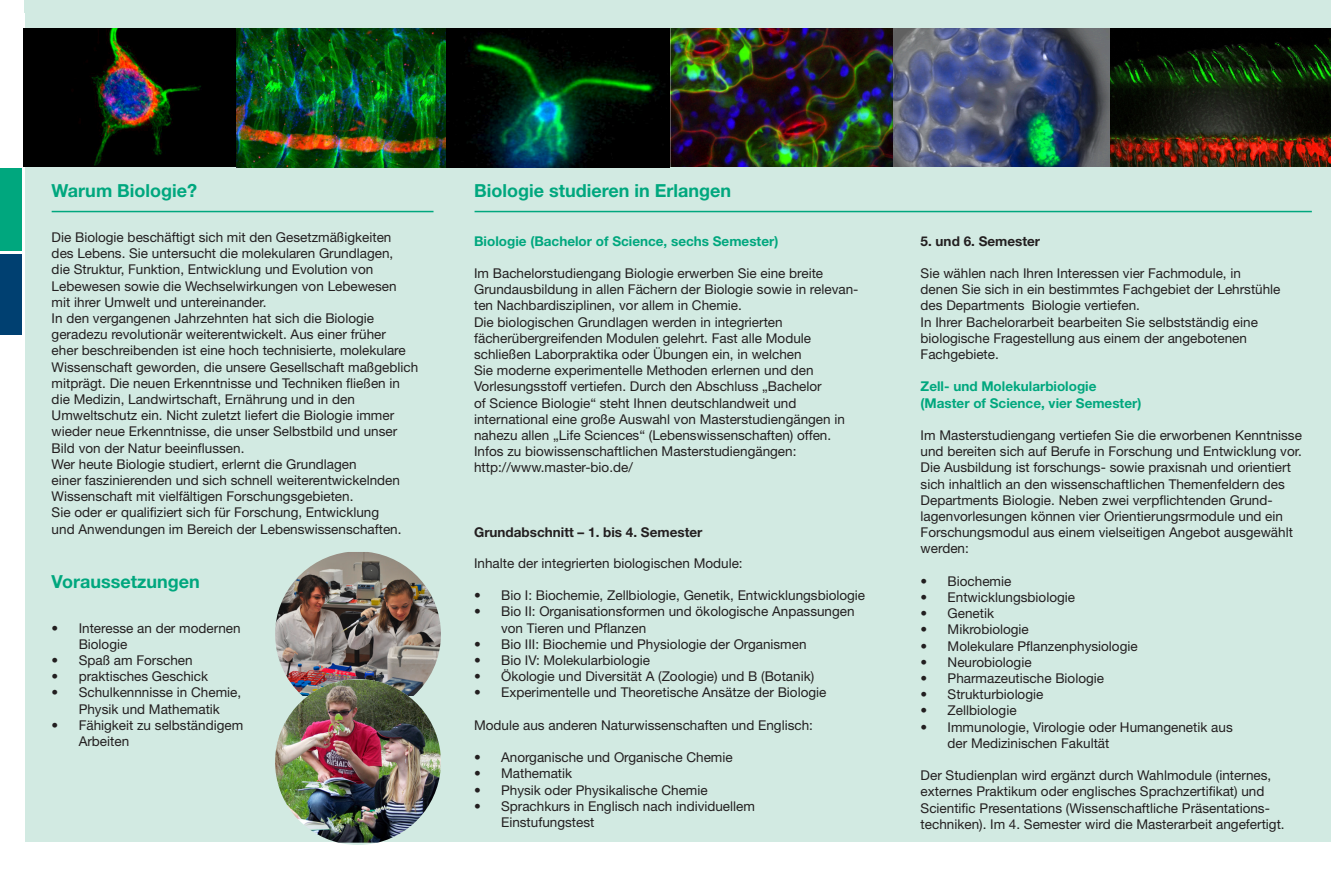
<style>
.page{position:relative;width:1331px;height:893px;background:#fff}
.page>*{position:absolute;margin:0;border:0;box-sizing:border-box;transform-origin:0 0}
.t1{font:700 18px "Helvetica Neue LT";color:#00a77e}
.t2{font:13.5px/16.2px "Helvetica Neue LT";color:#231f20}
.t3{font:700 13.5px/16.2px "Helvetica Neue LT";color:#00a77e}
.t4{font:700 13.5px "Helvetica Neue LT";color:#231f20}
</style>
<div class="page">
<div style="left:25px;top:0;width:446px;height:842px;background:#d2eae2"></div>
<div style="left:893px;top:0;width:438px;height:842px;background:#d2eae2"></div>
<hr style="left:24px;top:0;width:4px;height:12px;background:#d2eae2">
<div style="left:446px;top:0;width:447px;height:842px;background:#d2eae2"></div>
<div style="left:0;top:253px;width:21px;height:84px;background:#004071"></div>
<div style="left:0;top:168px;width:21px;height:85px;background:#00a77e"></div>
<hr style="left:0;top:335px;width:22px;height:3px;background:#fff">
<hr style="left:0;top:251px;width:22px;height:3px;background:#fff">
<img style="left:24px;top:29px;width:1307px;height:138px">
<img style="left:893px;top:29px;width:217px;height:138px">
<img style="left:275px;top:552px;width:166px;height:128px">
<img style="left:275px;top:680px;width:166px;height:163px">
<hr style="left:52px;top:211px;width:381px;height:1px;background:#00a77e">
<hr style="left:475px;top:211px;width:837px;height:1px;background:#00a77e">
<h1 class="t1" style="left:52px;top:179px;width:147px">Warum Biologie?</h1>
<p class="t2" style="left:52px;top:229px;width:368px">Die Biologie beschäftigt sich mit den Gesetzmäßigkeiten<br>des Lebens. Sie untersucht die molekularen Grundlagen,<br>die Struktur, Funktion, Entwicklung und Evolution von Lebewesen sowie die Wechselwirkungen von Lebewesen mit ihrer Umwelt und untereinander.<br>In den vergangenen Jahrzehnten hat sich die Biologie geradezu revolutionär weiterentwickelt. Aus einer früher<br>eher beschreibenden ist eine hoch technisierte, molekulare Wissenschaft geworden, die unsere Gesellschaft maßgeblich mitprägt. Die neuen Erkenntnisse und Techniken fließen in die Medizin, Landwirtschaft, Ernährung und in den Umweltschutz ein. Nicht zuletzt liefert die Biologie immer wieder neue Erkenntnisse, die unser Selbstbild und unser Bild von der Natur beeinflussen.<br>Wer heute Biologie studiert, erlernt die Grundlagen<br>einer faszinierenden und sich schnell weiterentwickelnden Wissenschaft mit vielfältigen Forschungsgebieten.<br>Sie oder er qualifiziert sich für Forschung, Entwicklung<br>und Anwendungen im Bereich der Lebenswissenschaften.</p>
<h1 class="t1" style="left:52px;top:570px;width:150px">Voraussetzungen</h1>
<p class="t2" style="left:79px;top:620px;width:164px;text-indent:-27px">• Interesse an der modernen<br>Biologie</p>
<p class="t2" style="left:52px;top:652px;width:143px">• Spaß am Forschen</p>
<p class="t2" style="left:52px;top:668px;width:158px">• praktisches Geschick</p>
<p class="t2" style="left:52px;top:684px;width:191px;text-align:center">• Schulkennnisse in Chemie,<br>Physik und Mathematik</p>
<p class="t2" style="left:79px;top:717px;width:166px;text-indent:-27px">• Fähigkeit zu selbständigem<br>Arbeiten</p>
<h1 class="t1" style="left:474px;top:179px;width:258px">Biologie studieren in Erlangen</h1>
<p class="t3" style="left:474px;top:232px;width:306px">Biologie (Bachelor of Science, sechs Semester)</p>
<p class="t2" style="left:474px;top:265px;width:386px">Im Bachelorstudiengang Biologie erwerben Sie eine breite Grundausbildung in allen Fächern der Biologie sowie in relevan&shy;ten Nachbardisziplinen, vor allem in Chemie.<br>Die biologischen Grundlagen werden in integrierten fächerübergreifenden Modulen gelehrt. Fast alle Module schließen Laborpraktika oder Übungen ein, in welchen<br>Sie moderne experimentelle Methoden erlernen und den Vorlesungsstoff vertiefen. Durch den Abschluss „Bachelor<br>of Science Biologie“ steht Ihnen deutschlandweit und international eine große Auswahl von Masterstudiengängen in nahezu allen „Life Sciences“ (Lebenswissenschaften) offen.<br>Infos zu biowissenschaftlichen Masterstudiengängen: http://www.master-bio.de/</p>
<p class="t4" style="left:474px;top:524px;width:230px">Grundabschnitt – 1. bis 4. Semester</p>
<p class="t2" style="left:474px;top:555px;width:270px">Inhalte der integrierten biologischen Module:</p>
<p class="t2" style="left:474px;top:587px;width:393px">• Bio I: Biochemie, Zellbiologie, Genetik, Entwicklungsbiologie</p>
<p class="t2" style="left:501px;top:603px;width:355px;text-indent:-27px">• Bio II: Organisationsformen und ökologische Anpassungen von Tieren und Pflanzen</p>
<p class="t2" style="left:474px;top:636px;width:334px">• Bio III: Biochemie und Physiologie der Organismen</p>
<p class="t2" style="left:474px;top:652px;width:177px">• Bio IV: Molekularbiologie</p>
<p class="t2" style="left:474px;top:668px;width:342px">• Ökologie und Diversität A (Zoologie) und B (Botanik)</p>
<p class="t2" style="left:474px;top:684px;width:354px">• Experimentelle und Theoretische Ansätze der Biologie</p>
<p class="t2" style="left:474px;top:717px;width:340px">Module aus anderen Naturwissenschaften und Englisch:</p>
<p class="t2" style="left:474px;top:749px;width:260px">• Anorganische und Organische Chemie</p>
<p class="t2" style="left:474px;top:765px;width:100px">• Mathematik</p>
<p class="t2" style="left:474px;top:781px;width:235px">• Physik oder Physikalische Chemie</p>
<p class="t2" style="left:501px;top:798px;width:255px;text-indent:-27px">• Sprachkurs in Englisch nach individuellem<br>Einstufungstest</p>
<p class="t4" style="left:921px;top:232px;width:121px">5. und 6. Semester</p>
<p class="t2" style="left:921px;top:265px;width:361px">Sie wählen nach Ihren Interessen vier Fachmodule, in denen Sie sich in ein bestimmtes Fachgebiet der Lehrstühle des Departments Biologie vertiefen.<br>In Ihrer Bachelorarbeit bearbeiten Sie selbstständig eine biologische Fragestellung aus einem der angebotenen Fachgebiete.</p>
<p class="t3" style="left:921px;top:378px;width:222px">Zell- und Molekularbiologie (Master of Science, vier Semester)</p>
<p class="t2" style="left:921px;top:427px;width:383px">Im Masterstudiengang vertiefen Sie die erworbenen Kenntnisse und bereiten sich auf Berufe in Forschung und Entwicklung vor.<br>Die Ausbildung ist forschungs- sowie praxisnah und orientiert sich inhaltlich an den wissenschaftlichen Themenfeldern des Departments Biologie. Neben zwei verpflichtenden Grund&shy;lagenvorlesungen können vier Orientierungsrmodule und ein Forschungsmodul aus einem vielseitigen Angebot ausgewählt werden:</p>
<p class="t2" style="left:921px;top:573px;width:92px">• Biochemie</p>
<p class="t2" style="left:921px;top:589px;width:156px">• Entwicklungsbiologie</p>
<p class="t2" style="left:921px;top:605px;width:75px">• Genetik</p>
<p class="t2" style="left:921px;top:621px;width:110px">• Mikrobiologie</p>
<p class="t2" style="left:921px;top:637px;width:218px">• Molekulare Pflanzenphysiologie</p>
<p class="t2" style="left:921px;top:654px;width:112px">• Neurobiologie</p>
<p class="t2" style="left:921px;top:670px;width:185px">• Pharmazeutische Biologie</p>
<p class="t2" style="left:921px;top:686px;width:124px">• Strukturbiologie</p>
<p class="t2" style="left:921px;top:702px;width:97px">• Zellbiologie</p>
<p class="t2" style="left:948px;top:718px;width:287px;text-indent:-27px">• Immunologie, Virologie oder Humangenetik aus der Medizinischen Fakultät</p>
<p class="t2" style="left:921px;top:767px;width:366px">Der Studienplan wird ergänzt durch Wahlmodule (internes, externes Praktikum oder englisches Sprachzertifikat) und Scientific Presentations (Wissenschaftliche Präsentations&shy;techniken). Im 4. Semester wird die Masterarbeit angefertigt.</p>
</div>
